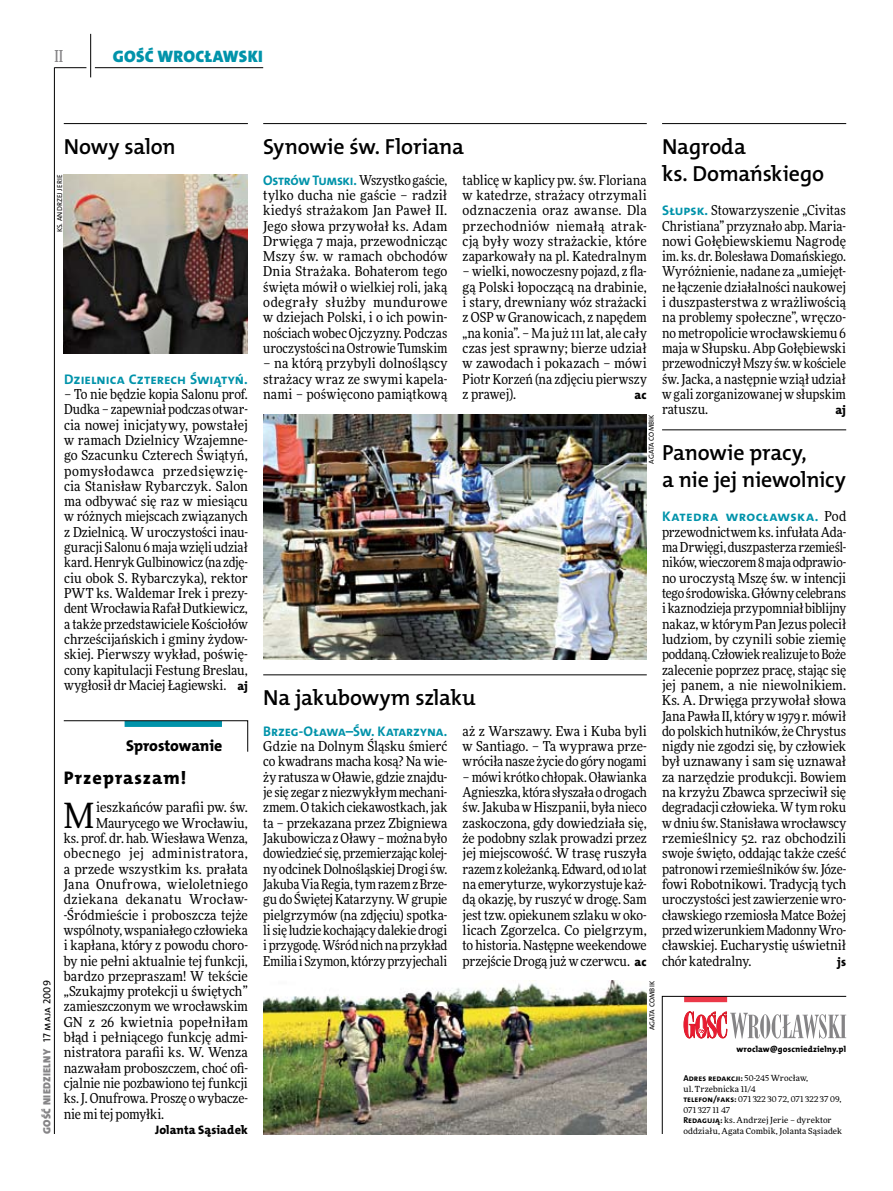
<style>
.page{position:relative;width:893px;height:1191px;background:#fff}
.page>*{position:absolute;margin:0;border:0;box-sizing:border-box;transform-origin:0 0}
.t1{font:34.8px "Freeday Narrow News";color:#000}
.t2{font:21.9px/26.7px "The Mix HP6 Se Bld";letter-spacing:-.01em;color:#000}
.t3{font:18.3px "The Mix HP8 Ex Bld";color:#000}
.t4{font:16.65px "The Mix HP9 Blk";letter-spacing:.02em;color:#0093aa}
.t5{font:500 16.5px "Freeday Narrow";color:#858486;scale:.9 1}
.t6{font:15.75px "The Mix HP8 Ex Bld";color:#000}
.t7{font:13.95px "The Mix HP7 Bld";color:#0093aa}
.t8{font:13.95px "The Mix HP7 Bld";letter-spacing:.025em;color:#0093aa}
.t9{font:13.65px/15.3px "Freeday Narrow News";color:#000;text-align:justify}
.t10{font:13.65px "Freeday Narrow News";letter-spacing:.025em;color:#000}
.t11{font:13.65px "Freeday Narrow News";letter-spacing:.03em;color:#000}
.t12{font:13.65px "Freeday Narrow News";letter-spacing:.02em;color:#000}
.t13{font:12.3px "The Mix HP8 Ex Bld";letter-spacing:.005em;color:#000}
.t14{font:10.5px "The Mix HP9 Blk";letter-spacing:.025em;color:#858486}
.t15{font:8.55px "The Mix HP7 Bld";letter-spacing:.005em;color:#000}
.t16{font:8.55px "The Mix HP8 Ex Bld";letter-spacing:.015em;color:#000}
.t17{font:8.4px/10.5px "Freeday News";letter-spacing:.01em;color:#000}
.t18{font:7.2px "The Mix HP5 Plain";letter-spacing:.015em;color:#000}
.s1{font-family:"The Mix HP8 Ex Bld";font-size:12.3px}
.s2{font-family:"The Mix HP5 Plain";color:#000}
.s3{font-family:"The Mix HP7 Bld";font-size:13.95px;color:#0093aa}
.s4{font-family:"Freeday Narrow News";font-size:13.65px;color:#000}
.s5{font-family:"Freeday News";font-size:8.4px}
.s6{font-family:"The Mix HP7 Bld";font-size:8.55px}
</style>
<div class="page">
<hr style="left:54px;top:67px;width:1px;height:1067px;background:#000">
<hr style="left:90px;top:34px;width:1px;height:43px;background:#000">
<hr style="left:54px;top:67px;width:32px;height:1px;background:#000">
<hr style="left:95px;top:67px;width:168px;height:1px;background:#000">
<svg style="left:662px;top:996px;width:185px;height:138px"></svg>
<hr style="left:263px;top:123px;width:384px;height:1px;background:#000">
<img style="left:263px;top:414px;width:384px;height:245px">
<hr style="left:662px;top:429px;width:184px;height:1px;background:#000">
<hr style="left:263px;top:674px;width:384px;height:1px;background:#000">
<img style="left:263px;top:981px;width:384px;height:153px">
<svg style="left:63px;top:720px;width:185px;height:32px"></svg>
<hr style="left:662px;top:123px;width:184px;height:1px;background:#000">
<hr style="left:64px;top:123px;width:184px;height:1px;background:#000">
<img style="left:64px;top:174px;width:184px;height:179px">
<p class="t5" style="left:54px;top:46px;width:11px">II</p>
<p class="t4" style="left:113px;top:46px;width:152px">GOŚĆ WROCŁAWSKI</p>
<h2 class="t2" style="left:64px;top:133px;width:113px">Nowy salon</h2>
<p class="t18" style="left:55px;top:232px;width:59px;rotate:-90deg">ks. Andrzej Jerie</p>
<p class="t7" style="left:64px;top:370px;width:185px">Dzielnica Czterech Świątyń.</p>
<p class="t9" style="left:64px;top:386px;width:185px">– To nie będzie kopia Salonu prof.<br>Dudka – zapewniał podczas otwar&shy;cia nowej inicjatywy, powstałej w ramach Dzielnicy Wzajemne&shy;go Szacunku Czterech Świątyń, pomysłodawca przedsięwzię&shy;cia Stanisław Rybarczyk. Salon ma odbywać się raz w miesiącu w różnych miejscach związanych z Dzielnicą. W uroczystości inau&shy;guracji Salonu 6 maja wzięli udział kard.Henryk Gulbinowicz (na zdję&shy;ciu obok S. Rybarczyka), rektor PWT ks. Waldemar Irek i prezy&shy;dent Wrocławia Rafał Dutkiewicz, a także przedstawiciele Kościołów chrześcijańskich i gminy żydow&shy;skiej. Pierwszy wykład, poświę&shy;cony kapitulacji Festung Breslau, wygłosił dr Maciej Łagiewski. <span class="s1">aj</span></p>
<p class="t14" style="left:40px;top:1134px;width:155px;rotate:-90deg">GOŚĆ NIEDZIELNY <span class="s2">17 maja 2009</span></p>
<p class="t6" style="left:126px;top:735px;width:98px">Sprostowanie</p>
<h3 class="t3" style="left:64px;top:766px;width:124px">Przepraszam!</h3>
<h1 class="t1" style="left:64px;top:794px;width:32px">M</h1>
<p class="t9" style="left:96px;top:799px;width:153px">ieszkańców parafii pw. św.</p>
<p class="t9" style="left:96px;top:815px;width:153px">Maurycego we Wrocławiu,</p>
<p class="t9" style="left:64px;top:830px;width:186px">ks. prof. dr. hab.Wiesława Wenza,</p>
<p class="t11" style="left:64px;top:845px;width:186px">obecnego jej administratora,</p>
<p class="t9" style="left:64px;top:861px;width:186px">a przede wszystkim ks. prałata</p>
<p class="t12" style="left:64px;top:875px;width:186px">Jana Onufrowa, wieloletniego</p>
<p class="t10" style="left:64px;top:891px;width:186px">dziekana dekanatu Wrocław-</p>
<p class="t9" style="left:64px;top:907px;width:186px">-Śródmieście i proboszcza tejże</p>
<p class="t9" style="left:64px;top:922px;width:186px">wspólnoty, wspaniałego człowieka</p>
<p class="t9" style="left:64px;top:937px;width:186px">i kapłana, który z powodu choro-</p>
<p class="t9" style="left:64px;top:953px;width:186px">by nie pełni aktualnie tej funkcji,</p>
<p class="t9" style="left:64px;top:968px;width:186px">bardzo przepraszam! W tekście</p>
<p class="t9" style="left:64px;top:983px;width:186px">„Szukajmy protekcji u świętych”</p>
<p class="t9" style="left:64px;top:998px;width:186px">zamieszczonym we wrocławskim</p>
<p class="t10" style="left:64px;top:1013px;width:186px">GN z 26 kwietnia popełniłam</p>
<p class="t9" style="left:64px;top:1029px;width:186px">błąd i pełniącego funkcję admi-</p>
<p class="t9" style="left:64px;top:1044px;width:186px">nistratora parafii ks. W. Wenza</p>
<p class="t9" style="left:64px;top:1060px;width:186px">nazwałam proboszczem, choć ofi-</p>
<p class="t9" style="left:64px;top:1075px;width:186px">cjalnie nie pozbawiono tej funkcji</p>
<p class="t9" style="left:64px;top:1090px;width:186px">ks.J.Onufrowa. Proszę o wybacze-</p>
<p class="t9" style="left:64px;top:1106px;width:102px">nie mi tej pomyłki.</p>
<p class="t13" style="left:155px;top:1122px;width:95px">Jolanta Sąsiadek</p>
<h2 class="t2" style="left:263px;top:133px;width:202px">Synowie św. Floriana</h2>
<p class="t9" style="left:263px;top:172px;width:186px"><span class="s3">Ostrów Tumski.</span> Wszystko gaście, tylko ducha nie gaście – radził kiedyś strażakom Jan Paweł II.<br>Jego słowa przywołał ks. Adam Drwięga 7 maja, przewodnicząc Mszy św. w ramach obchodów Dnia Strażaka. Bohaterom tego święta mówił o wielkiej roli, jaką odegrały służby mundurowe w dziejach Polski, i o ich powin&shy;nościach wobec Ojczyzny. Podczas uroczystości naOstrowie Tumskim</p>
<p class="t9" style="left:263px;top:356px;width:186px">– na którą przybyli dolnośląscy strażacy wraz ze swymi kapela&shy;nami – poświęcono pamiątkową</p>
<h2 class="t2" style="left:662px;top:133px;width:163px">Nagroda<br>ks. Domańskiego</h2>
<p class="t9" style="left:662px;top:202px;width:185px"><span class="s3">Słupsk.</span> Stowarzyszenie „Civitas Christiana” przyznało abp. Maria&shy;nowi Gołębiewskiemu Nagrodę im. ks. dr. Bolesława Domańskiego.<br>Wyróżnienie, nadane za „umiejęt&shy;ne łączenie działalności naukowej i duszpasterstwa z wrażliwością na problemy społeczne”, wręczo&shy;no metropolicie wrocławskiemu 6 maja w Słupsku. Abp Gołębiewski przewodniczył Mszy św. wkościele św. Jacka, a następnie wziął udział w gali zorganizowanej w słupskim ratuszu.</p>
<p class="t9" style="left:463px;top:172px;width:186px">tablicę w kaplicy pw. św. Floriana w katedrze, strażacy otrzymali odznaczenia oraz awanse. Dla przechodniów niemałą atrak&shy;cją były wozy strażackie, które zaparkowały na pl. Katedralnym</p>
<p class="t9" style="left:463px;top:264px;width:186px">– wielki, nowoczesny pojazd, z fla&shy;gą Polski łopoczącą na drabinie, i stary, drewniany wóz strażacki z OSP w Granowicach, z napędem „na konia”. – Ma już 111 lat, ale cały czas jest sprawny; bierze udział w zawodach i pokazach – mówi Piotr Korzeń (na zdjęciu pierwszy z prawej).</p>
<p class="t13" style="left:635px;top:387px;width:14px">ac</p>
<p class="t13" style="left:835px;top:402px;width:12px">aj</p>
<p class="t18" style="left:647px;top:463px;width:51px;rotate:-90deg">Agata Combik</p>
<h2 class="t2" style="left:662px;top:439px;width:185px">Panowie pracy,<br>a nie jej niewolnicy</h2>
<p class="t8" style="left:662px;top:508px;width:186px">Katedra wrocławska. <span class="s4">Pod</span></p>
<p class="t9" style="left:662px;top:524px;width:186px">przewodnictwem ks.infułata Ada&shy;ma Drwięgi, duszpasterza rzemieśl&shy;ników, wieczorem 8 maja odprawio&shy;no uroczystą Mszę św. w intencji tego środowiska. Główny celebrans i kaznodzieja przypomniał biblijny nakaz, w którym Pan Jezus polecił ludziom, by czynili sobie ziemię poddaną. Człowiek realizuje toBoże zalecenie poprzez pracę, stając się jej panem, a nie niewolnikiem.<br>Ks. A. Drwięga przywołał słowa Jana Pawła II, który w1979 r. mówił do polskich hutników, że Chrystus nigdy nie zgodzi się, by człowiek był uznawany i sam się uznawał za narzędzie produkcji. Bowiem na krzyżu Zbawca sprzeciwił się degradacji człowieka. Wtym roku w dniu św. Stanisława wrocławscy rzemieślnicy 52. raz obchodzili swoje święto, oddając także cześć patronowi rzemieślników św. Józe&shy;fowi Robotnikowi. Tradycją tych uroczystości jest zawierzenie wro&shy;cławskiego rzemiosła Matce Bożej przed wizerunkiem Madonny Wro&shy;cławskiej. Eucharystię uświetnił chór katedralny.</p>
<h2 class="t2" style="left:263px;top:684px;width:214px">Na jakubowym szlaku</h2>
<p class="t7" style="left:263px;top:722px;width:186px">Brzeg-Oława–Św. Katarzyna.</p>
<p class="t9" style="left:263px;top:738px;width:186px">Gdzie na Dolnym Śląsku śmierć co kwadrans macha kosą? Na wie&shy;ży ratusza w Oławie, gdzie znajdu&shy;je się zegar zniezwykłym mechani&shy;zmem. Otakich ciekawostkach, jak ta – przekazana przez Zbigniewa Jakubowicza zOławy – można było dowiedzieć się, przemierzając kolej&shy;ny odcinek Dolnośląskiej Drogi św.<br>Jakuba Via Regia, tym razem zBrze&shy;gu do Świętej Katarzyny. Wgrupie pielgrzymów (na zdjęciu) spotka&shy;lisię ludzie kochający dalekie drogi iprzygodę. Wśród nich naprzykład Emilia i Szymon, którzy przyjechali</p>
<p class="t9" style="left:463px;top:723px;width:186px">aż z Warszawy. Ewa i Kuba byli w Santiago. – Ta wyprawa prze&shy;wróciła nasze życie do góry nogami</p>
<p class="t9" style="left:463px;top:769px;width:186px">– mówi krótko chłopak. Oławianka Agnieszka, która słyszała odrogach św. Jakuba w Hiszpanii, była nieco zaskoczona, gdy dowiedziała się, że podobny szlak prowadzi przez jej miejscowość. W trasę ruszyła razem zkoleżanką. Edward, od10 lat na emeryturze, wykorzystuje każ&shy;dą okazję, by ruszyć w drogę. Sam jest tzw. opiekunem szlaku w oko&shy;licach Zgorzelca. Co pielgrzym, to historia. Następne weekendowe przejście Drogą już w czerwcu. <span class="s1">ac</span></p>
<p class="t13" style="left:837px;top:953px;width:10px">js</p>
<p class="t18" style="left:647px;top:1030px;width:51px;rotate:-90deg">Agata Combik</p>
<p class="t16" style="left:736px;top:1043px;width:111px">wroclaw@goscniedzielny.pl</p>
<p class="t15" style="left:683px;top:1073px;width:126px">Adres redakcji: <span class="s5">50-245 Wrocław,</span></p>
<p class="t17" style="left:683px;top:1083px;width:160px">ul. Trzebnicka 11/4<br><span class="s6">telefon/faks:</span> 071 322 30 72, 071 322 37 09,<br>071 327 11 47<br><span class="s6">Redagują:</span> ks. Andrzej Jerie – dyrektor oddziału, Agata Combik, Jolanta Sąsiadek</p>
</div>
